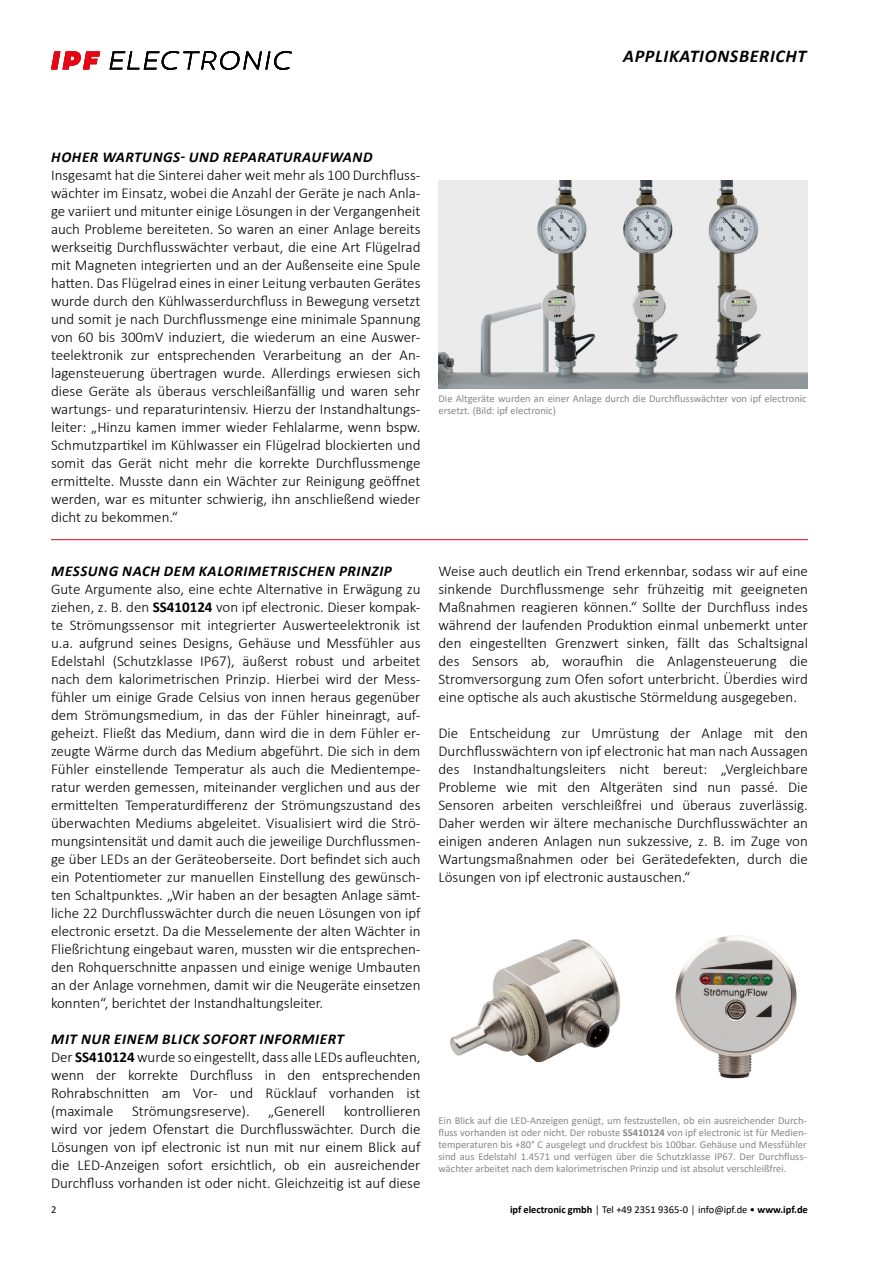
<style>
.page{position:relative;width:893px;height:1263px;background:#fff}
.page>*{position:absolute;margin:0;border:0;box-sizing:border-box;transform-origin:0 0}
.t1{font:italic 700 18px "Calibri";letter-spacing:.04em;color:#000}
.t2{font:300 15px/18px "Calibri";color:#000;text-align:justify}
.t3{font:italic 700 15px "Calibri";letter-spacing:.04em;color:#000}
.t4{font:10.5px/12px "Calibri";color:#878787}
.t5{font:10.5px "Calibri";color:#000}
.s1{font-weight:700}
.s2{font-weight:700;font-style:italic}
</style>
<div class="page">
<svg style="left:110px;top:51px;width:182px;height:19px"></svg>
<svg style="left:51px;top:51px;width:49px;height:18px"></svg>
<img style="left:439px;top:181px;width:369px;height:207px">
<hr style="left:51px;top:539px;width:757px;height:1px;background:#e30613">
<img style="left:450px;top:935px;width:347px;height:144px">
<p class="t1" style="left:623px;top:44px;width:185px">APPLIKATIONSBERICHT</p>
<p class="t3" style="left:51px;top:146px;width:323px">HOHER WARTUNGS- UND REPARATURAUFWAND</p>
<p class="t2" style="left:51px;top:166px;width:371px">Insgesamt hat die Sinterei daher weit mehr als 100 Durchfluss&shy;wächter im Einsatz, wobei die Anzahl der Geräte je nach Anla&shy;ge variiert und mitunter einige Lösungen in der Vergangenheit auch Probleme bereiteten. So waren an einer Anlage bereits werkseitig Durchflusswächter verbaut, die eine Art Flügelrad mit Magneten integrierten und an der Außenseite eine Spule hatten. Das Flügelrad eines in einer Leitung verbauten Gerätes wurde durch den Kühlwasserdurchfluss in Bewegung versetzt und somit je nach Durchflussmenge eine minimale Spannung von 60 bis 300mV induziert, die wiederum an eine Auswer&shy;teelektronik zur entsprechenden Verarbeitung an der An&shy;lagensteuerung übertragen wurde. Allerdings erwiesen sich diese Geräte als überaus verschleißanfällig und waren sehr wartungs- und reparaturintensiv. Hierzu der Instandhaltungs&shy;leiter: „Hinzu kamen immer wieder Fehlalarme, wenn bspw.<br>Schmutzpartikel im Kühlwasser ein Flügelrad blockierten und somit das Gerät nicht mehr die korrekte Durchflussmenge ermittelte. Musste dann ein Wächter zur Reinigung geöffnet werden, war es mitunter schwierig, ihn anschließend wieder dicht zu bekommen.“</p>
<p class="t3" style="left:51px;top:560px;width:342px">MESSUNG NACH DEM KALORIMETRISCHEN PRINZIP</p>
<p class="t2" style="left:51px;top:580px;width:371px">Gute Argumente also, eine echte Alternative in Erwägung zu ziehen, z. B. den <span class="s1">SS410124</span> von ipf electronic. Dieser kompak&shy;te Strömungssensor mit integrierter Auswerteelektronik ist u.a. aufgrund seines Designs, Gehäuse und Messfühler aus Edelstahl (Schutzklasse IP67), äußerst robust und arbeitet nach dem kalorimetrischen Prinzip. Hierbei wird der Mess&shy;fühler um einige Grade Celsius von innen heraus gegenüber dem Strömungsmedium, in das der Fühler hineinragt, auf&shy;geheizt. Fließt das Medium, dann wird die in dem Fühler er&shy;zeugte Wärme durch das Medium abgeführt. Die sich in dem Fühler einstellende Temperatur als auch die Medientempe&shy;ratur werden gemessen, miteinander verglichen und aus der ermittelten Temperaturdifferenz der Strömungszustand des überwachten Mediums abgeleitet. Visualisiert wird die Strö&shy;mungsintensität und damit auch die jeweilige Durchflussmen&shy;ge über LEDs an der Geräteoberseite. Dort befindet sich auch ein Potentiometer zur manuellen Einstellung des gewünsch&shy;ten Schaltpunktes. „Wir haben an der besagten Anlage sämt&shy;liche 22 Durchflusswächter durch die neuen Lösungen von ipf electronic ersetzt. Da die Messelemente der alten Wächter in Fließrichtung eingebaut waren, mussten wir die entsprechen&shy;den Rohquerschnitte anpassen und einige wenige Umbauten an der Anlage vornehmen, damit wir die Neugeräte einsetzen konnten“, berichtet der Instandhaltungsleiter.</p>
<p class="t2" style="left:51px;top:1030px;width:371px;text-align:left"><span class="s2">MIT NUR EINEM BLICK SOFORT INFORMIERT<br></span>Der <span class="s1">SS410124</span> wurde so eingestellt, dass alle LEDs aufleuchten, wenn der korrekte Durchfluss in den entsprechenden Rohrabschnitten am Vor- und Rücklauf vorhanden ist (maximale Strömungsreserve). „Generell kontrollieren wird vor jedem Ofenstart die Durchflusswächter. Durch die Lösungen von ipf electronic ist nun mit nur einem Blick auf die LED-Anzeigen sofort ersichtlich, ob ein ausreichender Durchfluss vorhanden ist oder nicht. Gleichzeitig ist auf diese</p>
<p class="t4" style="left:438px;top:392px;width:370px">Die Altgeräte wurden an einer Anlage durch die Durchflusswächter von ipf electronic ersetzt. (Bild: ipf electronic)</p>
<p class="t2" style="left:438px;top:562px;width:371px">Weise auch deutlich ein Trend erkennbar, sodass wir auf eine sinkende Durchflussmenge sehr frühzeitig mit geeigneten Maßnahmen reagieren können.“ Sollte der Durchfluss indes während der laufenden Produktion einmal unbemerkt unter den eingestellten Grenzwert sinken, fällt das Schaltsignal des Sensors ab, woraufhin die Anlagensteuerung die Stromversorgung zum Ofen sofort unterbricht. Überdies wird eine optische als auch akustische Störmeldung ausgegeben.</p>
<p class="t2" style="left:438px;top:724px;width:371px">Die Entscheidung zur Umrüstung der Anlage mit den Durchflusswächtern von ipf electronic hat man nach Aussagen des Instandhaltungsleiters nicht bereut: „Vergleichbare Probleme wie mit den Altgeräten sind nun passé. Die Sensoren arbeiten verschleißfrei und überaus zuverlässig.<br>Daher werden wir ältere mechanische Durchflusswächter an einigen anderen Anlagen nun sukzessive, z. B. im Zuge von Wartungsmaßnahmen oder bei Gerätedefekten, durch die Lösungen von ipf electronic austauschen.“</p>
<p class="t4" style="left:438px;top:1114px;width:370px;text-align:justify">Ein Blick auf die LED-Anzeigen genügt, um festzustellen, ob ein ausreichender Durch&shy;fluss vorhanden ist oder nicht. Der robuste <span class="s1">SS410124</span> von ipf electronic ist für Medien&shy;temperaturen bis +80° C ausgelegt und druckfest bis 100bar. Gehäuse und Messfühler sind aus Edelstahl 1.4571 und verfügen über die Schutzklasse IP67. Der Durchfluss&shy;wächter arbeitet nach dem kalorimetrischen Prinzip und ist absolut verschleißfrei.</p>
<p class="t5" style="left:51px;top:1202px;width:7px">2</p>
<p class="t5" style="left:510px;top:1202px;width:299px"><span class="s1">ipf electronic gmbh</span> │ Tel +49 2351 9365-0 │ info@ipf.de • <span class="s1">www.ipf.de</span></p>
</div>
